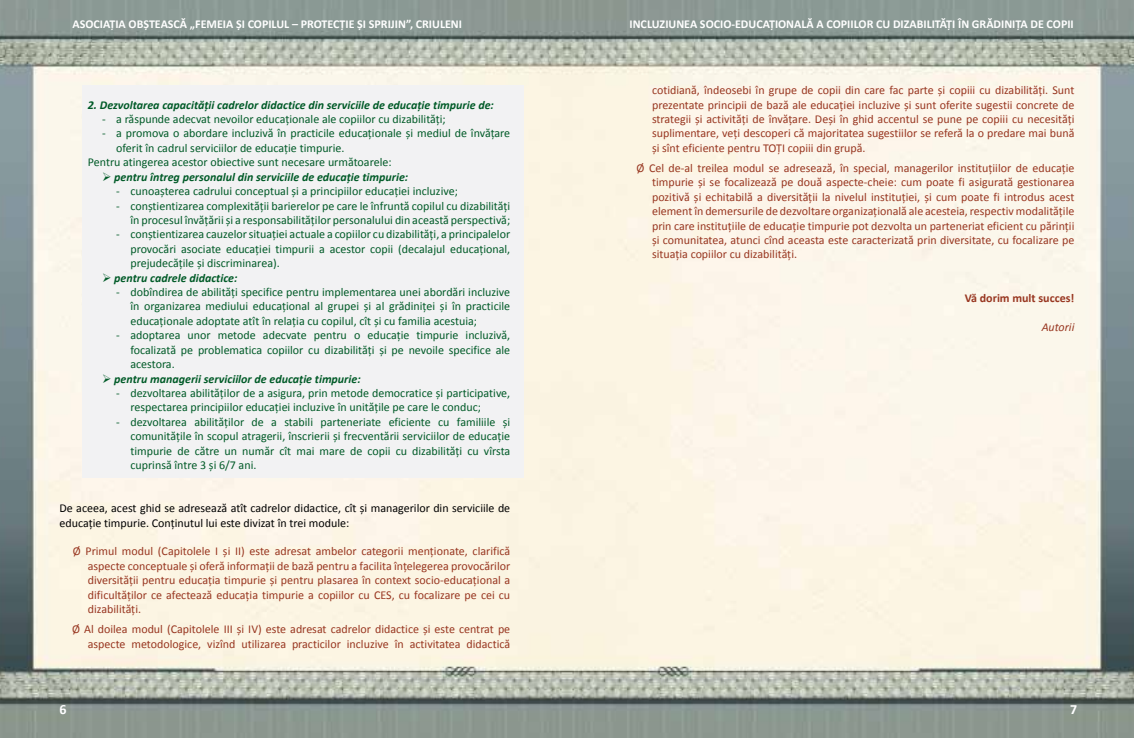
<style>
.page{position:relative;width:1134px;height:738px;background:#fff}
.page>*{position:absolute;margin:0;border:0;box-sizing:border-box;transform-origin:0 0}
.t1{font:700 14px "Calibri";color:#fff}
.t2{font:12px/14.4px "Calibri";color:#005a27;text-align:justify}
.t3{font:12px/14.4px "Calibri";color:#983620;text-align:justify}
.t4{font:italic 700 12px "Calibri";color:#005a27}
.t5{font:12px/14.4px "Calibri";color:#000}
.t6{font:700 12px "Calibri";color:#fff}
.t7{font:700 12px "Calibri";color:#983620}
.t8{font:italic 12px "Calibri";color:#983620}
</style>
<div class="page">
<img style="left:0;top:0;width:1134px;height:737px">
<div style="left:82px;top:85px;width:441px;height:392px;background:#f2f2f3"></div>
<p class="t6" style="left:73px;top:16px;width:391px">ASOCIAŢIA OBŞTEASCĂ „FEMEIA ŞI COPILUL – PROTECŢIE ŞI SPRIJIN”, CRIULENI</p>
<p class="t6" style="left:629px;top:16px;width:446px">INCLUZIUNEA SOCIO-EDUCAŢIONALĂ A COPIILOR CU DIZABILITĂŢI ÎN GRĂDINIŢA DE COPII</p>
<p class="t4" style="left:88px;top:97px;width:408px">2. Dezvoltarea capacităţii cadrelor didactice din serviciile de educaţie timpurie de:</p>
<p class="t2" style="left:102px;top:112px;width:345px">- a răspunde adecvat nevoilor educaţionale ale copiilor cu dizabilităţi;</p>
<p class="t2" style="left:102px;top:126px;width:410px">- a promova o abordare incluzivă în practicile educaţionale și mediul de învăţare</p>
<p class="t2" style="left:116px;top:140px;width:230px">oferit în cadrul serviciilor de educaţie timpurie.</p>
<p class="t2" style="left:88px;top:155px;width:305px">Pentru atingerea acestor obiective sunt necesare următoarele:</p>
<p class="t4" style="left:102px;top:169px;width:308px">➢ pentru întreg personalul din serviciile de educaţie timpurie:</p>
<p class="t2" style="left:116px;top:184px;width:343px">- cunoașterea cadrului conceptual și a principiilor educaţiei incluzive;</p>
<p class="t2" style="left:116px;top:198px;width:395px;text-align:right">- conștientizarea complexităţii barierelor pe care le înfruntă copilul cu dizabilităţi în procesul învăţării și a responsabilităţilor personalului din această perspectivă;</p>
<p class="t2" style="left:130px;top:227px;width:381px;text-indent:-14px">- conștientizarea cauzelor situaţiei actuale a copiilor cu dizabilităţi, a principalelor provocări asociate educaţiei timpurii a acestor copii (decalajul educaţional, prejudecăţile și discriminarea).</p>
<p class="t4" style="left:102px;top:270px;width:137px">➢ pentru cadrele didactice:</p>
<p class="t2" style="left:130px;top:284px;width:381px;text-indent:-14px">- dobîndirea de abilităţi specifice pentru implementarea unei abordări incluzive în organizarea mediului educaţional al grupei și al grădiniţei și în practicile educaţionale adoptate atît în relaţia cu copilul, cît și cu familia acestuia;</p>
<p class="t2" style="left:130px;top:328px;width:381px;text-indent:-14px">- adoptarea unor metode adecvate pentru o educaţie timpurie incluzivă, focalizată pe problematica copiilor cu dizabilităţi și pe nevoile specifice ale acestora.</p>
<p class="t4" style="left:102px;top:370px;width:260px">➢ pentru managerii serviciilor de educaţie timpurie:</p>
<p class="t2" style="left:130px;top:385px;width:381px;text-indent:-14px">- dezvoltarea abilităţilor de a asigura, prin metode democratice și participative, respectarea principiilor educaţiei incluzive în unităţile pe care le conduc;</p>
<p class="t2" style="left:130px;top:414px;width:381px;text-indent:-14px">- dezvoltarea abilităţilor de a stabili parteneriate eficiente cu familiile și comunităţile în scopul atragerii, înscrierii și frecventării serviciilor de educaţie timpurie de către un număr cît mai mare de copii cu dizabilităţi cu vîrsta cuprinsă între 3 și 6/7 ani.</p>
<p class="t5" style="left:60px;top:500px;width:452px">De aceea, acest ghid se adresează atît cadrelor didactice, cît și managerilor din serviciile de educaţie timpurie. Conţinutul lui este divizat în trei module:</p>
<p class="t3" style="left:88px;top:543px;width:424px;text-indent:-15px">Ø Primul modul (Capitolele I şi II) este adresat ambelor categorii menţionate, clarifică aspecte conceptuale și oferă informaţii de bază pentru a facilita înţelegerea provocărilor diversităţii pentru educaţia timpurie și pentru plasarea în context socio-educaţional a dificultăţilor ce afectează educaţia timpurie a copiilor cu CES, cu focalizare pe cei cu dizabilităţi.</p>
<p class="t3" style="left:72px;top:621px;width:440px;text-align:right">Ø Al doilea modul (Capitolele III şi IV) este adresat cadrelor didactice și este centrat pe aspecte metodologice, vizînd utilizarea practicilor incluzive în activitatea didactică</p>
<p class="t3" style="left:652px;top:83px;width:424px">cotidiană, îndeosebi în grupe de copii din care fac parte și copiii cu dizabilităţi. Sunt prezentate principii de bază ale educaţiei incluzive și sunt oferite sugestii concrete de strategii și activităţi de învăţare. Deşi în ghid accentul se pune pe copiii cu necesităţi suplimentare, veţi descoperi că majoritatea sugestiilor se referă la o predare mai bună şi sînt eficiente pentru TOŢI copiii din grupă.</p>
<p class="t3" style="left:652px;top:161px;width:424px;text-indent:-15px">Ø Cel de-al treilea modul se adresează, în special, managerilor instituţiilor de educaţie timpurie și se focalizează pe două aspecte-cheie: cum poate fi asigurată gestionarea pozitivă și echitabilă a diversităţii la nivelul instituţiei, și cum poate fi introdus acest element în demersurile de dezvoltare organizaţională ale acesteia, respectiv modalităţile prin care instituţiile de educaţie timpurie pot dezvolta un parteneriat eficient cu părinţii și comunitatea, atunci cînd aceasta este caracterizată prin diversitate, cu focalizare pe situaţia copiilor cu dizabilităţi.</p>
<p class="t7" style="left:965px;top:290px;width:111px">Vă dorim mult succes!</p>
<p class="t8" style="left:1042px;top:318px;width:34px">Autorii</p>
<p class="t1" style="left:60px;top:700px;width:9px">6</p>
<p class="t1" style="left:1070px;top:700px;width:9px">7</p>
</div>
